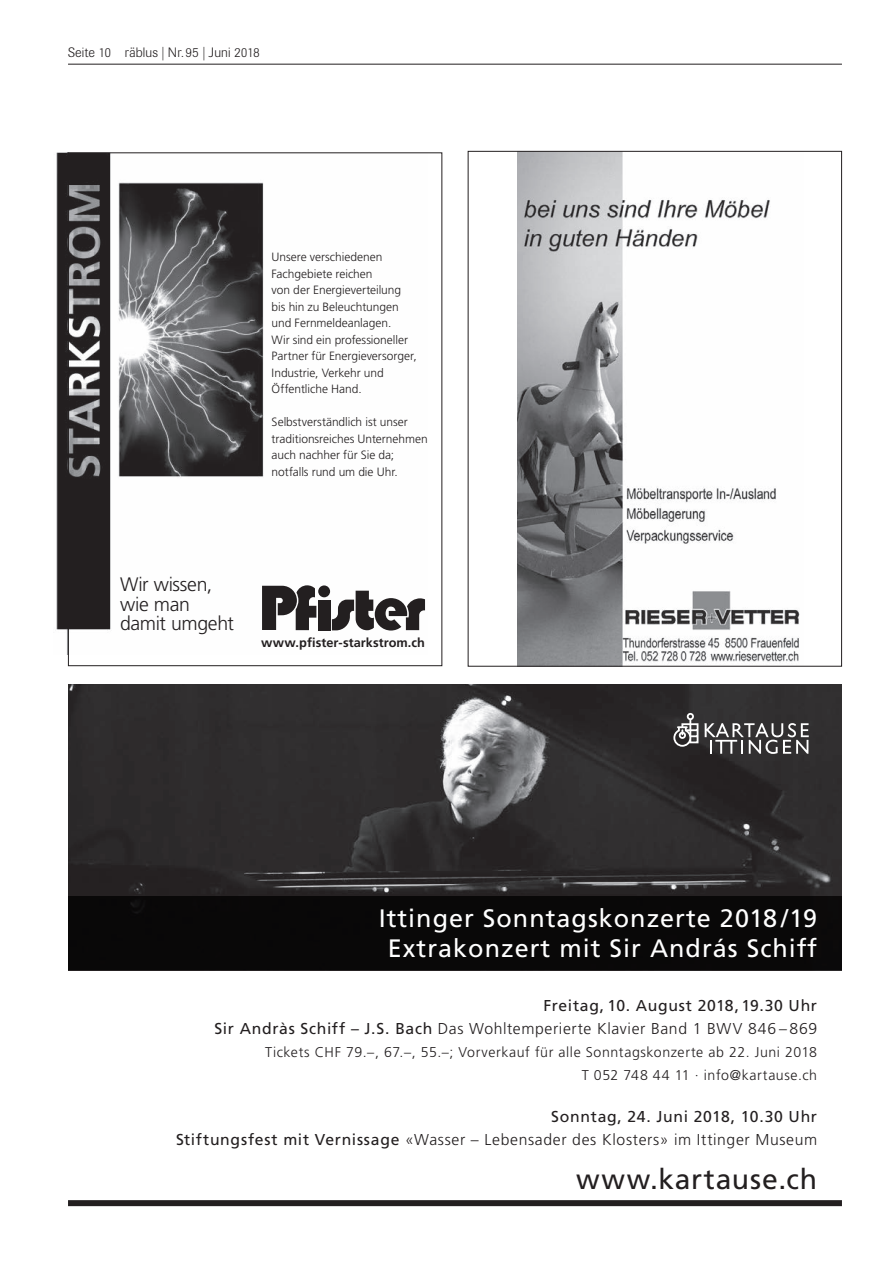
<style>
.page{position:relative;width:893px;height:1263px;background:#fff}
.page>*{position:absolute;margin:0;border:0;box-sizing:border-box;transform-origin:0 0}
.t1{font:28.35px "Frutiger";letter-spacing:.03em;color:#231f20}
.t2{font:25.2px/29.8px "Frutiger";letter-spacing:.04em;color:#fff;text-align:center}
.t3{font:300 19.5px/19.5px "Frutiger";letter-spacing:-.02em;color:#231f20}
.t4{font:15.75px/23.1px "Frutiger";letter-spacing:.04em;color:#231f20;text-align:right}
.t5{font:300 14.1px/23.1px "Frutiger";letter-spacing:.04em;color:#231f20;text-align:right}
.t6{font:300 13.5px "Imago";letter-spacing:.01em;color:#231f20}
.t7{font:700 12.75px "Frutiger";color:#231f20}
.t8{font:300 12px/16.5px "Frutiger";letter-spacing:-.005em;color:#231f20}
.s1{font-weight:300}
</style>
<div class="page">
<hr style="left:68px;top:64px;width:774px;height:1px;background:#231f20">
<img style="left:517px;top:153px;width:283px;height:512px">
<img style="left:68px;top:684px;width:774px;height:212px">
<div style="left:687px;top:713px;width:7px;height:7px;border:2px solid #fff;border-radius:50%"></div>
<svg style="left:673px;top:719px;width:136px;height:35px;background:#626161"></svg>
<div style="left:68px;top:896px;width:774px;height:74px;background:#090808"></div>
<div style="left:68px;top:1200px;width:774px;height:6px;background:#231f20"></div>
<img style="left:56px;top:152px;width:363px;height:502px">
<div style="left:318px;top:585px;width:12px;height:12px;background:#231f20;border-radius:50%"></div>
<div style="left:318px;top:600px;width:12px;height:30px;background:#231f20"></div>
<svg style="left:262px;top:585px;width:54px;height:45px"></svg>
<svg style="left:332px;top:591px;width:93px;height:39px"></svg>
<p class="t6" style="left:68px;top:45px;width:193px">Seite 10 räblus | Nr.95 | Juni 2018</p>
<p class="t8" style="left:272px;top:249px;width:147px">Unsere verschiedenen<br>Fachgebiete reichen<br>von der Energieverteilung bis hin zu Beleuchtungen und Fernmeldeanlagen.<br>Wir sind ein professioneller<br>Partner für Energieversorger,<br>Industrie, Verkehr und<br>Öffentliche Hand.</p>
<p class="t8" style="left:272px;top:414px;width:158px">Selbstverständlich ist unser traditionsreiches Unternehmen auch nachher für Sie da; notfalls rund um die Uhr.</p>
<h3 class="t3" style="left:120px;top:575px;width:115px">Wir wissen, wie man damit umgeht</h3>
<p class="t7" style="left:261px;top:635px;width:165px">www.pfister-starkstrom.ch</p>
<h2 class="t2" style="left:379px;top:903px;width:440px">Ittinger Sonntagskonzerte 2018 /19<br>Extrakonzert mit Sir András Schiff</h2>
<h3 class="t4" style="left:214px;top:994px;width:604px">Freitag, 10. August 2018, 19.30 Uhr<br>Sir Andràs Schiff – J.S. Bach <span class="s1">Das Wohltemperierte Klavier Band 1 BWV 846 – 869</span></h3>
<p class="t5" style="left:265px;top:1041px;width:553px">Tickets CHF 79.–, 67.–, 55.–; Vorverkauf für alle Sonntagskonzerte ab 22. Juni 2018<br>T 052 748 44 11 · info@kartause.ch</p>
<h3 class="t4" style="left:176px;top:1105px;width:643px">Sonntag, 24. Juni 2018, 10.30 Uhr<br>Stiftungsfest mit Vernissage <span class="s1">«Wasser – Lebensader des Klosters» im Ittinger Museum</span></h3>
<h1 class="t1" style="left:576px;top:1162px;width:243px">www.kartause.ch</h1>
</div>
